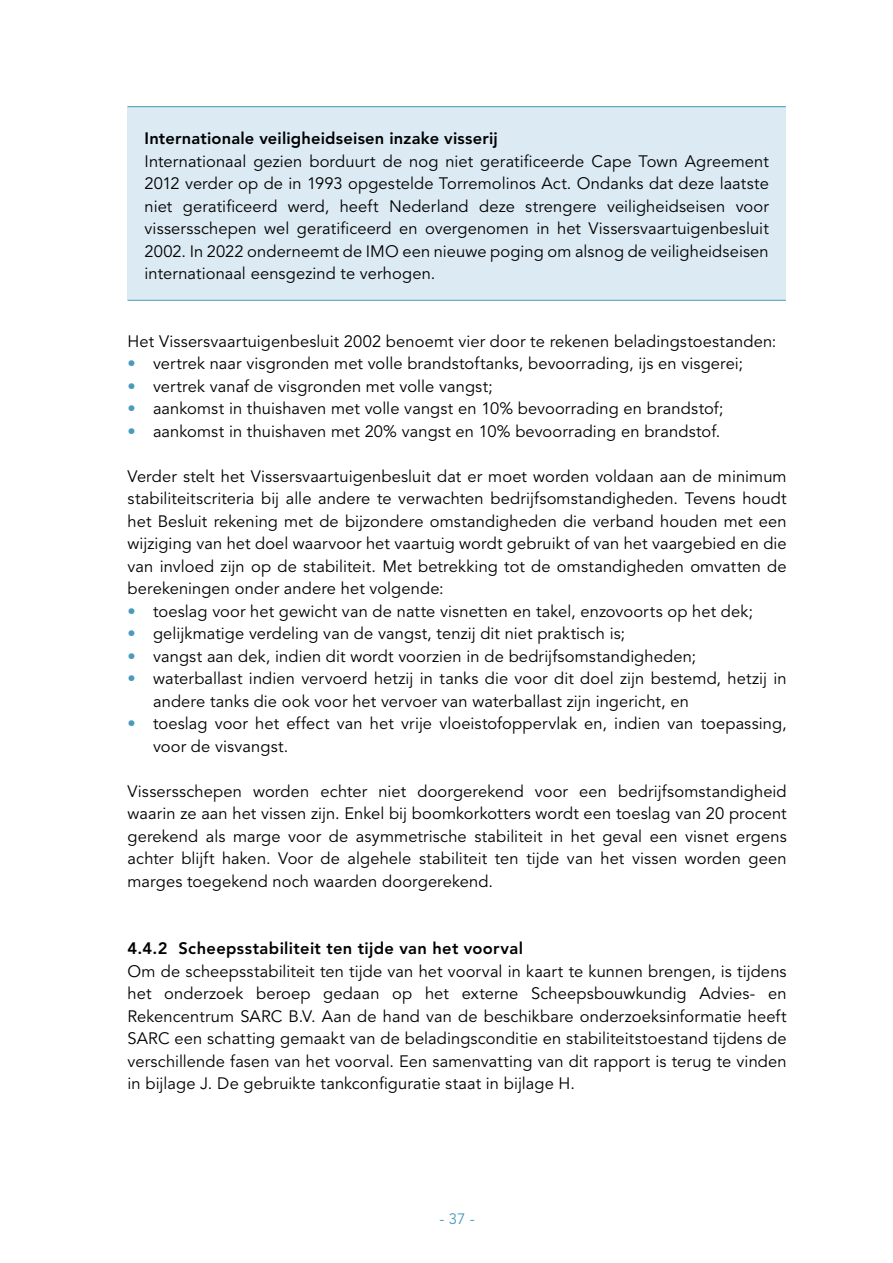
<style>
.page{position:relative;width:893px;height:1263px;background:#fff}
.page>*{position:absolute;margin:0;border:0;box-sizing:border-box;transform-origin:0 0}
.Bodytekst{font:16.5px/22.5px "Avenir LT Std";letter-spacing:.005em;color:#000;text-align:justify}
.Bodytekst-2{font:800 16.5px "Avenir LT Std";letter-spacing:.015em;color:#000}
.t1{font:15px "Avenir LT Std";color:#499abb}
.s1{font-weight:900;color:#499abb}
</style>
<div class="page">
<div style="left:128px;top:107px;width:658px;height:193px;background:#dceaf3"></div>
<hr style="left:128px;top:106px;width:658px;height:1px;background:#499abb">
<hr style="left:128px;top:300px;width:658px;height:1px;background:#499abb">
<p class="Bodytekst-2" style="left:145px;top:129px;width:355px">Internationale veiligheidseisen inzake visserij</p>
<p class="Bodytekst" style="left:145px;top:150px;width:626px">Internationaal gezien borduurt de nog niet geratificeerde Cape Town Agreement 2012 verder op de in 1993 opgestelde Torremolinos Act. Ondanks dat deze laatste niet geratificeerd werd, heeft Nederland deze strengere veiligheidseisen voor vissersschepen wel geratificeerd en overgenomen in het Vissersvaartuigenbesluit 2002. In 2022 onderneemt de IMO een nieuwe poging om alsnog de veiligheidseisen internationaal eensgezind te verhogen.</p>
<p class="Bodytekst" style="left:128px;top:330px;width:650px">Het Vissersvaartuigenbesluit 2002 benoemt vier door te rekenen beladingstoestanden:</p>
<p class="Bodytekst" style="left:128px;top:353px;width:617px"><span class="s1">•</span> vertrek naar visgronden met volle brandstoftanks, bevoorrading, ijs en visgerei;</p>
<p class="Bodytekst" style="left:128px;top:375px;width:367px"><span class="s1">•</span> vertrek vanaf de visgronden met volle vangst;</p>
<p class="Bodytekst" style="left:128px;top:398px;width:597px"><span class="s1">•</span> aankomst in thuishaven met volle vangst en 10% bevoorrading en brandstof;</p>
<p class="Bodytekst" style="left:128px;top:420px;width:594px"><span class="s1">•</span> aankomst in thuishaven met 20% vangst en 10% bevoorrading en brandstof.</p>
<p class="Bodytekst" style="left:128px;top:465px;width:661px">Verder stelt het Vissersvaartuigenbesluit dat er moet worden voldaan aan de minimum stabiliteitscriteria bij alle andere te verwachten bedrijfsomstandigheden. Tevens houdt het Besluit rekening met de bijzondere omstandigheden die verband houden met een wijziging van het doel waarvoor het vaartuig wordt gebruikt of van het vaargebied en die van invloed zijn op de stabiliteit. Met betrekking tot de omstandigheden omvatten de berekeningen onder andere het volgende:</p>
<p class="Bodytekst" style="left:128px;top:600px;width:627px"><span class="s1">•</span> toeslag voor het gewicht van de natte visnetten en takel, enzovoorts op het dek;</p>
<p class="Bodytekst" style="left:128px;top:623px;width:499px"><span class="s1">•</span> gelijkmatige verdeling van de vangst, tenzij dit niet praktisch is;</p>
<p class="Bodytekst" style="left:128px;top:645px;width:570px"><span class="s1">•</span> vangst aan dek, indien dit wordt voorzien in de bedrijfsomstandigheden;</p>
<p class="Bodytekst" style="left:153px;top:668px;width:635px;text-indent:-26px"><span class="s1">•</span> waterballast indien vervoerd hetzij in tanks die voor dit doel zijn bestemd, hetzij in andere tanks die ook voor het vervoer van waterballast zijn ingericht, en</p>
<p class="Bodytekst" style="left:153px;top:713px;width:635px;text-indent:-26px"><span class="s1">•</span> toeslag voor het effect van het vrije vloeistofoppervlak en, indien van toepassing, voor de visvangst.</p>
<p class="Bodytekst" style="left:128px;top:780px;width:661px">Vissersschepen worden echter niet doorgerekend voor een bedrijfsomstandigheid waarin ze aan het vissen zijn. Enkel bij boomkorkotters wordt een toeslag van 20 procent gerekend als marge voor de asymmetrische stabiliteit in het geval een visnet ergens achter blijft haken. Voor de algehele stabiliteit ten tijde van het vissen worden geen marges toegekend noch waarden doorgerekend.</p>
<p class="Bodytekst-2" style="left:128px;top:939px;width:397px">4.4.2 Scheepsstabiliteit ten tijde van het voorval</p>
<p class="Bodytekst" style="left:128px;top:960px;width:661px">Om de scheepsstabiliteit ten tijde van het voorval in kaart te kunnen brengen, is tijdens het onderzoek beroep gedaan op het externe Scheepsbouwkundig Advies- en Rekencentrum SARC B.V. Aan de hand van de beschikbare onderzoeksinformatie heeft SARC een schatting gemaakt van de beladingsconditie en stabiliteitstoestand tijdens de verschillende fasen van het voorval. Een samenvatting van dit rapport is terug te vinden in bijlage J. De gebruikte tankconfiguratie staat in bijlage H.</p>
<p class="t1" style="left:439px;top:1210px;width:37px">- 37 -</p>
</div>
